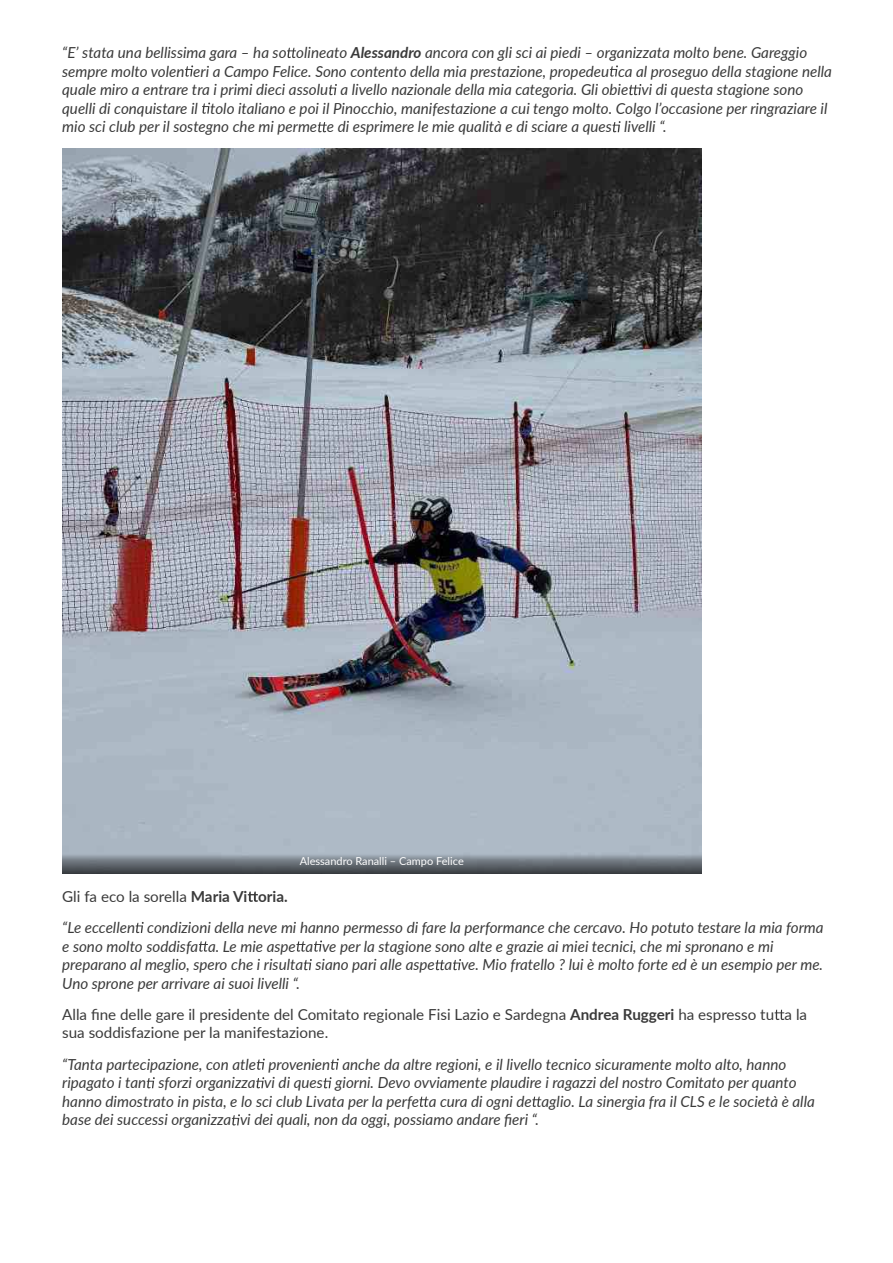
<style>
.page{position:relative;width:893px;height:1263px;background:#fff}
.page>*{position:absolute;margin:0;border:0;box-sizing:border-box;transform-origin:0 0}
.t1{font:italic 15.15px/18.6px "Lato";color:#3a3a3a}
.t2{font:15.15px/18.6px "Lato";color:#3a3a3a}
.t3{font:10.95px "Lato";color:#fff}
.s1{font-weight:700}
.s2{font-style:normal}
.s3{font-weight:700;font-style:normal}
</style>
<div class="page">
<svg style="left:287px;top:48px;width:9px;height:10px"></svg>
<svg style="left:185px;top:65px;width:8px;height:12px"></svg>
<svg style="left:609px;top:65px;width:9px;height:12px"></svg>
<svg style="left:329px;top:84px;width:8px;height:11px"></svg>
<svg style="left:629px;top:84px;width:12px;height:11px"></svg>
<svg style="left:202px;top:103px;width:8px;height:11px"></svg>
<svg style="left:318px;top:122px;width:9px;height:10px"></svg>
<svg style="left:612px;top:121px;width:8px;height:11px"></svg>
<svg style="left:248px;top:892px;width:10px;height:10px"></svg>
<svg style="left:136px;top:922px;width:8px;height:11px"></svg>
<svg style="left:199px;top:941px;width:9px;height:11px"></svg>
<svg style="left:296px;top:941px;width:9px;height:11px"></svg>
<svg style="left:314px;top:940px;width:8px;height:12px"></svg>
<svg style="left:304px;top:959px;width:8px;height:11px"></svg>
<svg style="left:435px;top:960px;width:9px;height:10px"></svg>
<svg style="left:453px;top:959px;width:8px;height:11px"></svg>
<svg style="left:774px;top:1010px;width:10px;height:10px"></svg>
<svg style="left:257px;top:1059px;width:8px;height:11px"></svg>
<svg style="left:331px;top:1059px;width:8px;height:11px"></svg>
<svg style="left:147px;top:1077px;width:8px;height:11px"></svg>
<svg style="left:256px;top:1077px;width:8px;height:11px"></svg>
<svg style="left:323px;top:1077px;width:8px;height:11px"></svg>
<svg style="left:419px;top:1097px;width:9px;height:10px"></svg>
<svg style="left:532px;top:1097px;width:9px;height:10px"></svg>
<svg style="left:232px;top:1114px;width:8px;height:11px"></svg>
<img style="left:62px;top:148px;width:639px;height:706px">
<div style="left:62px;top:854px;width:639px;height:20px;background:linear-gradient(to bottom,#9ba6b1,#393d41)"></div>
<p class="t1" style="left:62px;top:43px;width:771px">“E’ stata una bellissima gara – ha so olineato <span class="s1">Alessandro</span> ancora con gli sci ai piedi – organizzata molto bene. Gareggio sempre molto volen eri a Campo Felice. Sono contento della mia prestazione, propedeu ca al proseguo della stagione nella quale miro a entrare tra i primi dieci assolu a livello nazionale della mia categoria. Gli obie vi di questa stagione sono quelli di conquistare il tolo italiano e poi il Pinocchio, manifestazione a cui tengo molto. Colgo l’occasione per ringraziare il mio sci club per il sostegno che mi perme e di esprimere le mie qualità e di sciare a ques livelli “.</p>
<p class="t3" style="left:299px;top:853px;width:166px">Alessandro Ranalli – Campo Felice</p>
<p class="t1" style="left:62px;top:880px;width:762px;line-height:31.2px"><span class="s2">Gli fa eco la sorella</span> <span class="s3">Maria Vi oria.<br></span>“Le eccellen condizioni della neve mi hanno permesso di fare la performance che cercavo. Ho potuto testare la mia forma</p>
<p class="t1" style="left:62px;top:936px;width:762px">e sono molto soddisfa a. Le mie aspe a ve per la stagione sono alte e grazie ai miei tecnici, che mi spronano e mi preparano al meglio, spero che i risulta siano pari alle aspe a ve. Mio fratello ? lui è molto forte ed è un esempio per me.<br>Uno sprone per arrivare ai suoi livelli “.</p>
<p class="t2" style="left:62px;top:1004px;width:746px">Alla fine delle gare il presidente del Comitato regionale Fisi Lazio e Sardegna <span class="s1">Andrea Ruggeri</span> ha espresso tu a la sua soddisfazione per la manifestazione.</p>
<p class="t1" style="left:62px;top:1054px;width:754px">“Tanta partecipazione, con atle provenien anche da altre regioni, e il livello tecnico sicuramente molto alto, hanno ripagato i tan sforzi organizza vi di ques giorni. Devo ovviamente plaudire i ragazzi del nostro Comitato per quanto hanno dimostrato in pista, e lo sci club Livata per la perfe a cura di ogni de aglio. La sinergia fra il CLS e le società è alla base dei successi organizza vi dei quali, non da oggi, possiamo andare fieri “.</p>
</div>
